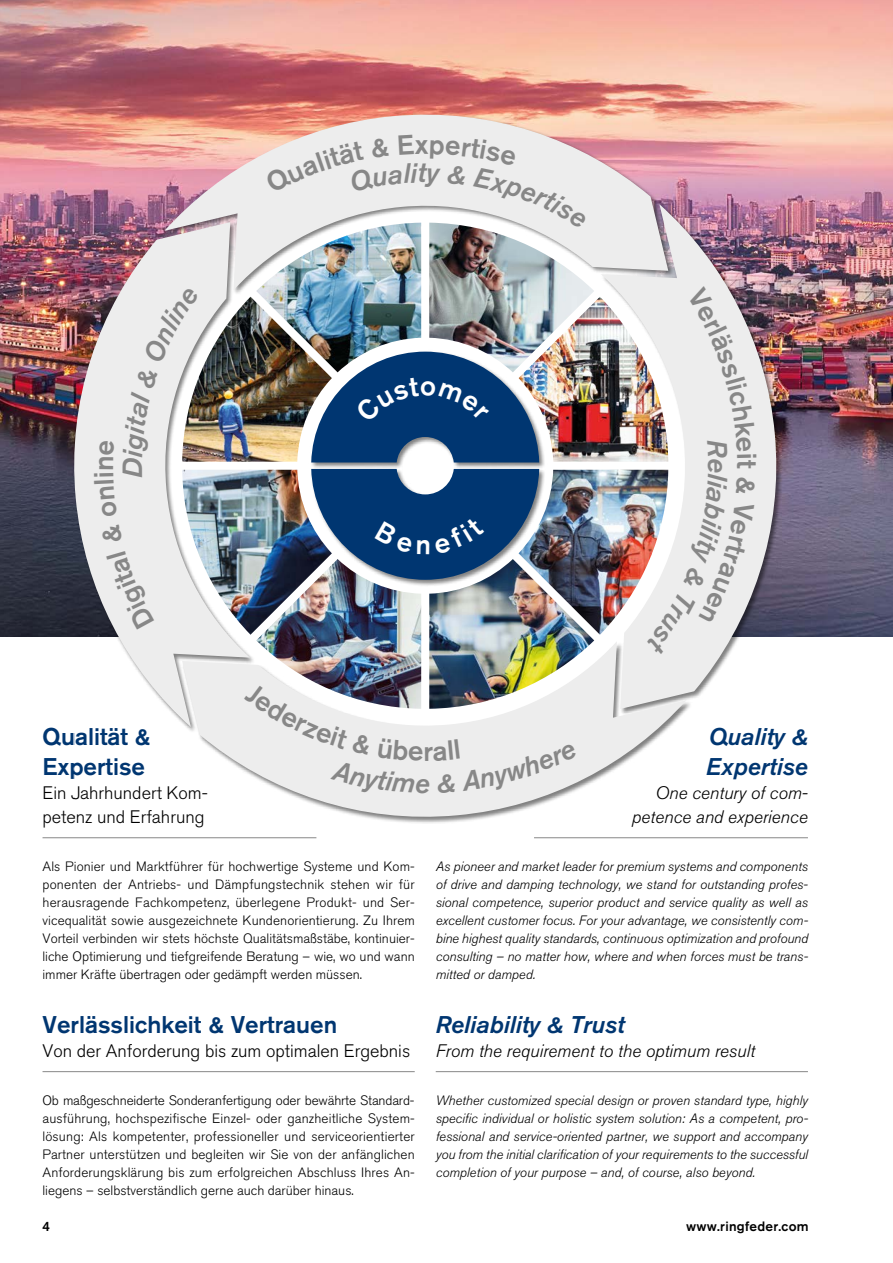
<style>
.page{position:relative;width:893px;height:1263px;background:#fff}
.page>*{position:absolute;margin:0;border:0;box-sizing:border-box;transform-origin:0 0}
.t1{font:italic 500 27.45px "Akzidenz Grotesk BE";color:#878787}
.t2{font:500 27.45px "Akzidenz Grotesk BE";color:#878787}
.t3{font:500 24px/30px "Akzidenz Grotesk BE";color:#003671}
.t4{font:italic 500 24px/30px "Akzidenz Grotesk BE";color:#003671}
.t5{font:300 18px/24px "Akzidenz Grotesk BE";color:#000}
.t6{font:italic 300 18px/24px "Akzidenz Grotesk BE";color:#000;text-align:right}
.t7{font:300 13.5px/18px "Akzidenz Grotesk BE";color:#000;text-align:justify}
.t8{font:italic 300 13.5px/18px "Akzidenz Grotesk BE";color:#000;text-align:justify}
.t9{font:500 13.5px "Akzidenz Grotesk BE";letter-spacing:.02em;color:#000}
</style>
<div class="page">
<img style="left:0;top:0;width:893px;height:637px">
<hr style="left:534px;top:837px;width:274px;height:1px;background:#878787">
<hr style="left:436px;top:1071px;width:372px;height:1px;background:#878787">
<hr style="left:43px;top:1071px;width:372px;height:1px;background:#878787">
<hr style="left:43px;top:837px;width:273px;height:1px;background:#878787">
<div style="left:73px;top:114px;width:710px;height:710px;background:#000;opacity:.5"></div>
<img style="left:67px;top:222px;width:183px;height:505px">
<img style="left:164px;top:107px;width:504px;height:183px">
<img style="left:601px;top:204px;width:183px;height:505px">
<img style="left:182px;top:641px;width:504px;height:183px">
<div style="left:106px;top:551px;width:48px;height:79px;background:#ededed"></div>
<svg style="left:101px;top:525px;width:22px;height:19px"></svg>
<div style="left:94px;top:440px;width:23px;height:77px;background:#ededed"></div>
<svg style="left:123px;top:287px;width:76px;height:170px"></svg>
<svg style="left:264px;top:134px;width:323px;height:95px"></svg>
<svg style="left:687px;top:286px;width:69px;height:172px"></svg>
<svg style="left:645px;top:473px;width:110px;height:182px"></svg>
<svg style="left:244px;top:683px;width:179px;height:111px"></svg>
<div style="left:433px;top:739px;width:145px;height:54px;background:#ededed"></div>
<svg style="left:311px;top:352px;width:228px;height:110px"></svg>
<svg style="left:311px;top:469px;width:228px;height:111px"></svg>
<h1 class="t1" style="left:117px;top:478px;width:22px;rotate:-90deg">D</h1>
<h1 class="t2" style="left:764px;top:460px;width:10px;rotate:90deg">t</h1>
<h1 class="t1" style="left:734px;top:458px;width:16px;rotate:90deg">e</h1>
<h2 class="t3" style="left:43px;top:721px;width:109px">Qualität &amp;<br>Expertise</h2>
<h3 class="t5" style="left:43px;top:781px;width:167px">Ein Jahrhundert Kom&shy;petenz und Erfahrung</h3>
<h1 class="t2" style="left:423px;top:734px;width:11px">r</h1>
<h1 class="t1" style="left:415px;top:767px;width:17px">e</h1>
<h2 class="t4" style="left:706px;top:722px;width:103px">Quality &amp;<br>Expertise</h2>
<h3 class="t6" style="left:632px;top:781px;width:178px">One century of com&shy;petence and experience</h3>
<p class="t7" style="left:43px;top:857px;width:374px">Als Pionier und Marktführer für hochwertige Systeme und Kom&shy;ponenten der Antriebs- und Dämpfungstechnik stehen wir für herausragende Fachkompetenz, überlegene Produkt- und Ser&shy;vicequalität sowie ausgezeichnete Kundenorientierung. Zu Ihrem Vorteil verbinden wir stets höchste Qualitätsmaßstäbe, kontinuier&shy;liche Optimierung und tiefgreifende Beratung – wie, wo und wann immer Kräfte übertragen oder gedämpft werden müssen.</p>
<h2 class="t3" style="left:43px;top:1009px;width:296px">Verlässlichkeit &amp; Vertrauen</h2>
<h3 class="t5" style="left:43px;top:1039px;width:369px">Von der Anforderung bis zum optimalen Ergebnis</h3>
<p class="t7" style="left:43px;top:1091px;width:374px">Ob maßgeschneiderte Sonderanfertigung oder bewährte Standard&shy;ausführung, hochspezifische Einzel- oder ganzheitliche System&shy;lösung: Als kompetenter, professioneller und serviceorientierter Partner unterstützen und begleiten wir Sie von der anfänglichen Anforderungsklärung bis zum erfolgreichen Abschluss Ihres An&shy;liegens – selbstverständlich gerne auch darüber hinaus.</p>
<p class="t8" style="left:436px;top:857px;width:374px">As pioneer and market leader for premium systems and components of drive and damping technology, we stand for outstanding profes&shy;sional competence, superior product and service quality as well as excellent customer focus. For your advantage, we consistently com&shy;bine highest quality standards, continuous optimization and profound consulting – no matter how, where and when forces must be trans&shy;mitted or damped.</p>
<h2 class="t4" style="left:436px;top:1010px;width:190px">Reliability &amp; Trust</h2>
<h3 class="t6" style="left:436px;top:1039px;width:321px">From the requirement to the optimum result</h3>
<p class="t8" style="left:436px;top:1091px;width:374px">Whether customized special design or proven standard type, highly specific individual or holistic system solution: As a competent, pro&shy;fessional and service-oriented partner, we support and accompany you from the initial clarification of your requirements to the successful completion of your purpose – and, of course, also beyond.</p>
<p class="t9" style="left:43px;top:1218px;width:9px">4</p>
<p class="t9" style="left:686px;top:1218px;width:124px">www.ringfeder.com</p>
</div>
